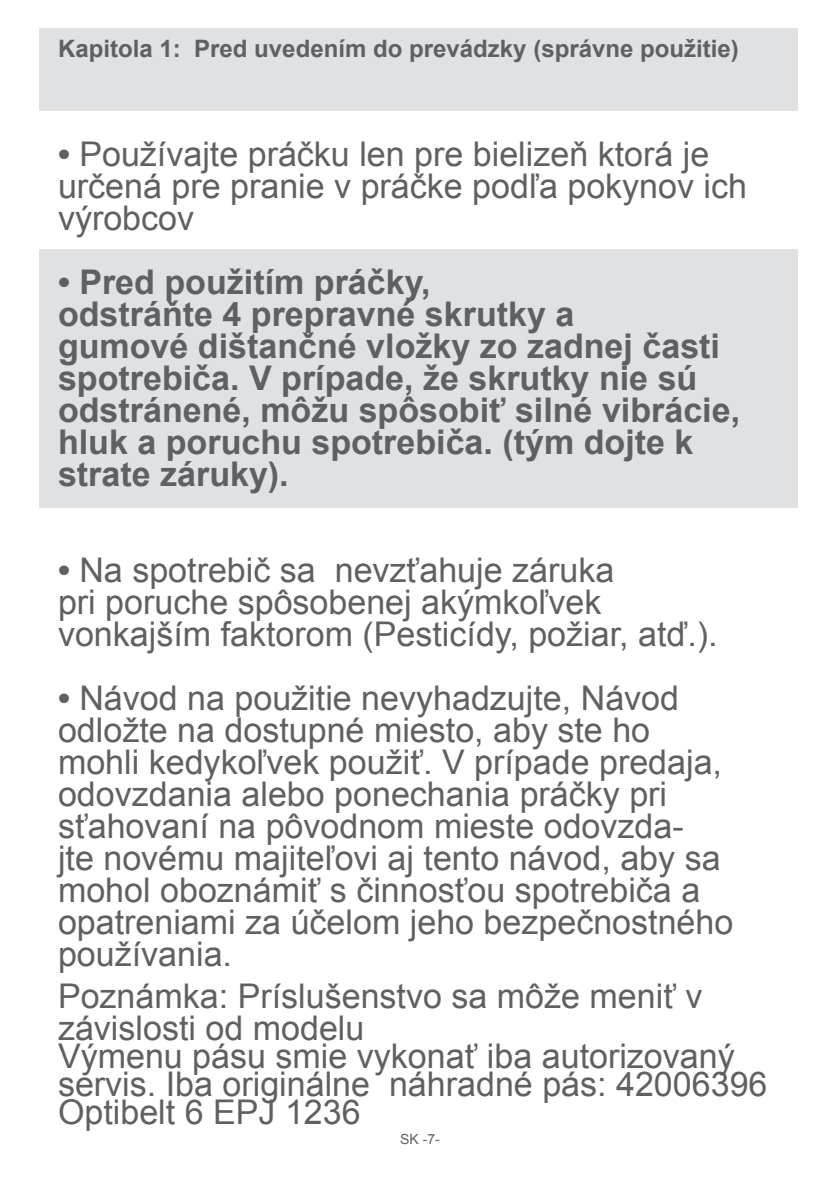
<style>
.page{position:relative;width:840px;height:1191px;background:#fff}
.page>*{position:absolute;margin:0;border:0;box-sizing:border-box;transform-origin:0 0}
.t1{font:34px/32px "Arial";color:#5f6062}
.t2{font:700 34px/32px "Arial";color:#5f6062}
.t3{font:34px/28px "Arial";color:#5f6062}
.t4{font:700 24px "Arial";color:#5f6062}
.t5{font:14px "Arial";color:#5f6062}
.s1{font-weight:700}
</style>
<div class="page">
<div style="left:40px;top:28px;width:757px;height:83px;background:#e0e1e3"></div>
<div style="left:40px;top:249px;width:757px;height:258px;background:#e0e1e3"></div>
<p class="t4" style="left:58px;top:32px;width:682px">Kapitola 1: Pred uvedením do prevádzky (správne použitie)</p>
<p class="t1" style="left:58px;top:138px;width:690px"><span class="s1">•</span> Používajte práčku len pre bielizeň ktorá je určená pre pranie v práčke podľa pokynov ich výrobcov</p>
<p class="t2" style="left:58px;top:267px;width:374px">• Pred použitím práčky,</p>
<p class="t2" style="left:58px;top:299px;width:517px">odstráňte 4 prepravné skrutky a</p>
<p class="t2" style="left:58px;top:331px;width:683px">gumové dištančné vložky zo zadnej časti spotrebiča. V prípade, že skrutky nie sú odstránené, môžu spôsobiť silné vibrácie, hluk a poruchu spotrebiča. (tým dojte k strate záruky).</p>
<p class="t1" style="left:58px;top:554px;width:557px"><span class="s1">•</span> Na spotrebič sa nevzťahuje záruka</p>
<p class="t1" style="left:58px;top:586px;width:660px">pri poruche spôsobenej akýmkoľvek vonkajším faktorom (Pesticídy, požiar, atď.).</p>
<p class="t1" style="left:58px;top:682px;width:676px"><span class="s1">•</span> Návod na použitie nevyhadzujte, Návod odložte na dostupné miesto, aby ste ho mohli kedykoľvek použiť. V prípade predaja, odovzdania alebo ponechania práčky pri sťahovaní na pôvodnom mieste odovzda-<br>jte novému majiteľovi aj tento návod, aby sa mohol oboznámiť s činnosťou spotrebiča a opatreniami za účelom jeho bezpečnostného používania.</p>
<p class="t1" style="left:58px;top:980px;width:645px">Poznámka: Príslušenstvo sa môže meniť v závislosti od modelu</p>
<p class="t3" style="left:58px;top:1042px;width:710px">Výmenu pásu smie vykonať iba autorizovaný servis. Iba originálne náhradné pás: 42006396<br>Optibelt 6 EPJ 1236</p>
<p class="t5" style="left:400px;top:1129px;width:41px">SK -7-</p>
</div>
